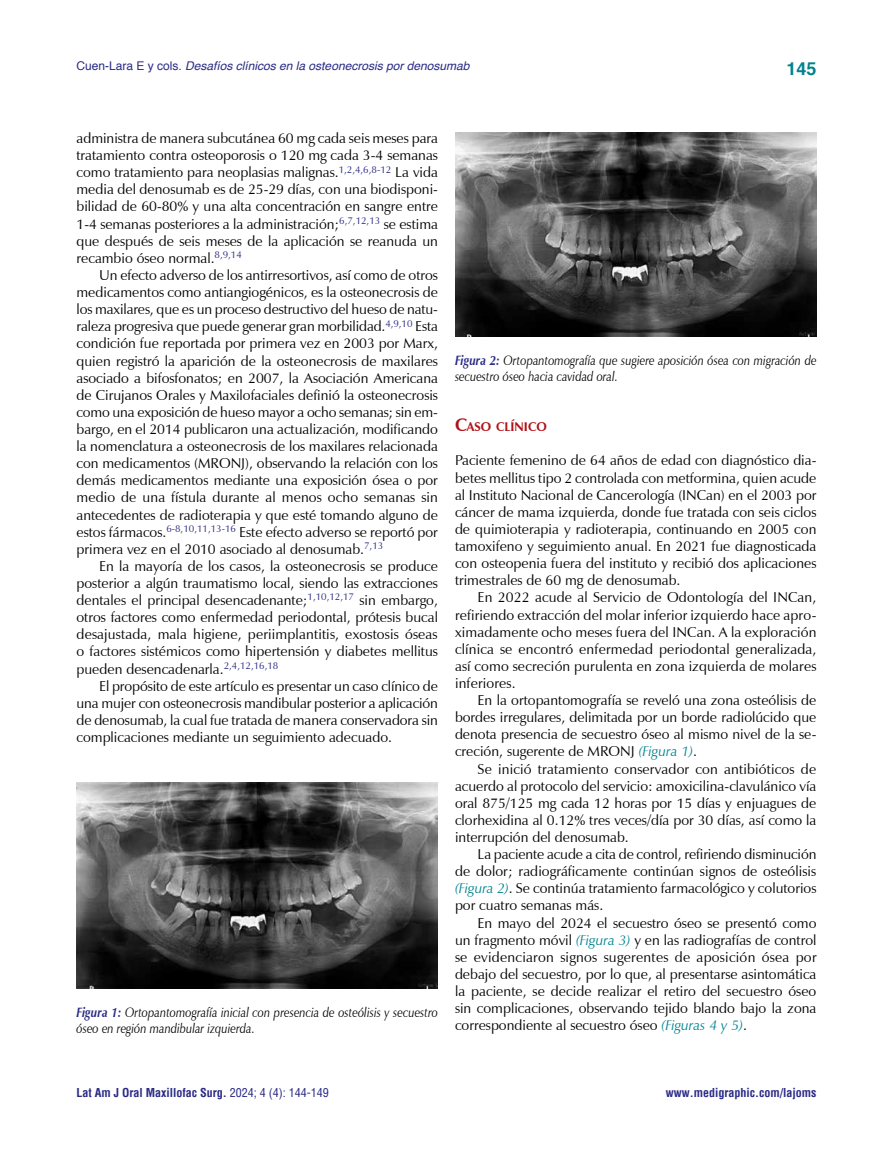
<style>
.page{position:relative;width:893px;height:1149px;background:#fff}
.page>*{position:absolute;margin:0;border:0;box-sizing:border-box;transform-origin:0 0}
.t1{font:700 18px "Helvetica";color:#008390}
.t2{font:14.25px/17.1px "Zapf Humanist 601 BT";color:#000;text-align:justify}
.t3{font:italic 13.5px/16.2px "Zapf Humanist 601 BT";letter-spacing:.005em;color:#000;scale:.85 1}
.t4{font:700 12.6px "Zapf Humanist 601 BT";color:#b11116}
.t5{font:700 condensed 12px "Helvetica";color:#2a2a86}
.t6{font:italic 12px "Helvetica";color:#2a2a86}
.s1{font-style:normal}
.s2{font-weight:700;color:#2a2a86}
.s3{font-size:18px}
.s4{font-style:italic;color:#008390}
.s5{font-weight:400}
</style>
<div class="page">
<img style="left:77px;top:782px;width:361px;height:206px">
<img style="left:455px;top:132px;width:361px;height:205px">
<p class="t6" style="left:77px;top:56px;width:394px"><span class="s1">Cuen-Lara E y cols.</span> Desafíos clínicos en la osteonecrosis por denosumab</p>
<p class="t1" style="left:786px;top:54px;width:32px">145</p>
<p class="t2" style="left:77px;top:129px;width:363px">administra de manera subcutánea 60 mg cada seis meses para tratamiento contra osteoporosis o 120 mg cada 3-4 semanas como tratamiento para neoplasias malignas.<sup>1,2,4,6,8-12</sup> La vida media del denosumab es de 25-29 días, con una biodisponi&shy;bilidad de 60-80% y una alta concentración en sangre entre 1-4 semanas posteriores a la administración;<sup>6,7,12,13</sup> se estima que después de seis meses de la aplicación se reanuda un recambio óseo normal.<sup>8,9,14</sup></p>
<p class="t2" style="left:77px;top:266px;width:363px;text-indent:23px">Un efecto adverso de los antirresortivos, así como de otros medicamentos como antiangiogénicos, es la osteonecrosis de los maxilares, que es un proceso destructivo del hueso de natu&shy;raleza progresiva que puede generar gran morbilidad.<sup>4,9,10</sup> Esta condición fue reportada por primera vez en 2003 por Marx, quien registró la aparición de la osteonecrosis de maxilares asociado a bifosfonatos; en 2007, la Asociación Americana de Cirujanos Orales y Maxilofaciales definió la osteonecrosis como una exposición de hueso mayor a ocho semanas; sin em&shy;bargo, en el 2014 publicaron una actualización, modificando la nomenclatura a osteonecrosis de los maxilares relacionada con medicamentos (MRONJ), observando la relación con los demás medicamentos mediante una exposición ósea o por medio de una fístula durante al menos ocho semanas sin antecedentes de radioterapia y que esté tomando alguno de estos fármacos.<sup>6-8,10,11,13-16</sup> Este efecto adverso se reportó por primera vez en el 2010 asociado al denosumab.<sup>7,13</sup></p>
<p class="t2" style="left:77px;top:557px;width:363px;text-indent:23px">En la mayoría de los casos, la osteonecrosis se produce posterior a algún traumatismo local, siendo las extracciones dentales el principal desencadenante;<sup>1,10,12,17</sup> sin embargo, otros factores como enfermedad periodontal, prótesis bucal desajustada, mala higiene, periimplantitis, exostosis óseas o factores sistémicos como hipertensión y diabetes mellitus pueden desencadenarla.<sup>2,4,12,16,18</sup></p>
<p class="t2" style="left:77px;top:677px;width:363px;text-indent:23px">El propósito de este artículo es presentar un caso clínico de una mujer con osteonecrosis mandibular posterior a aplicación de denosumab, la cual fue tratada de manera conservadora sin complicaciones mediante un seguimiento adecuado.</p>
<p class="t3" style="left:77px;top:1004px;width:427px"><span class="s2">Figura 1:</span> Ortopantomografía inicial con presencia de osteólisis y secuestro óseo en región mandibular izquierda.</p>
<p class="t3" style="left:455px;top:352px;width:427px"><span class="s2">Figura 2:</span> Ortopantomografía que sugiere aposición ósea con migración de secuestro óseo hacia cavidad oral.</p>
<p class="t4" style="left:455px;top:419px;width:93px"><span class="s3">C</span>ASO CLÍNICO</p>
<p class="t2" style="left:455px;top:452px;width:363px">Paciente femenino de 64 años de edad con diagnóstico dia&shy;betes mellitus tipo 2 controlada con metformina, quien acude al Instituto Nacional de Cancerología (INCan) en el 2003 por cáncer de mama izquierda, donde fue tratada con seis ciclos de quimioterapia y radioterapia, continuando en 2005 con tamoxifeno y seguimiento anual. En 2021 fue diagnosticada con osteopenia fuera del instituto y recibió dos aplicaciones trimestrales de 60 mg de denosumab.</p>
<p class="t2" style="left:455px;top:588px;width:363px;text-indent:23px">En 2022 acude al Servicio de Odontología del INCan, refiriendo extracción del molar inferior izquierdo hace apro&shy;ximadamente ocho meses fuera del INCan. A la exploración clínica se encontró enfermedad periodontal generalizada, así como secreción purulenta en zona izquierda de molares inferiores.</p>
<p class="t2" style="left:455px;top:691px;width:363px;text-indent:23px">En la ortopantomografía se reveló una zona osteólisis de bordes irregulares, delimitada por un borde radiolúcido que denota presencia de secuestro óseo al mismo nivel de la se&shy;creción, sugerente de MRONJ <span class="s4">(Figura 1)</span>.</p>
<p class="t2" style="left:455px;top:759px;width:363px;text-indent:23px">Se inició tratamiento conservador con antibióticos de acuerdo al protocolo del servicio: amoxicilina-clavulánico vía oral 875/125 mg cada 12 horas por 15 días y enjuagues de clorhexidina al 0.12% tres veces/día por 30 días, así como la interrupción del denosumab.</p>
<p class="t2" style="left:455px;top:845px;width:363px;text-indent:23px">La paciente acude a cita de control, refiriendo disminución de dolor; radiográficamente continúan signos de osteólisis <span class="s4">(Figura 2)</span>. Se continúa tratamiento farmacológico y colutorios por cuatro semanas más.</p>
<p class="t2" style="left:455px;top:913px;width:363px;text-indent:23px">En mayo del 2024 el secuestro óseo se presentó como un fragmento móvil <span class="s4">(Figura 3)</span> y en las radiografías de control se evidenciaron signos sugerentes de aposición ósea por debajo del secuestro, por lo que, al presentarse asintomática la paciente, se decide realizar el retiro del secuestro óseo sin complicaciones, observando tejido blando bajo la zona correspondiente al secuestro óseo <span class="s4">(Figuras 4 y 5)</span>.</p>
<p class="t5" style="left:77px;top:1084px;width:254px">Lat Am J Oral Maxillofac Surg. <span class="s5">2024; 4 (4): 144-149</span></p>
<p class="t5" style="left:666px;top:1084px;width:152px">www.medigraphic.com/lajoms</p>
</div>
